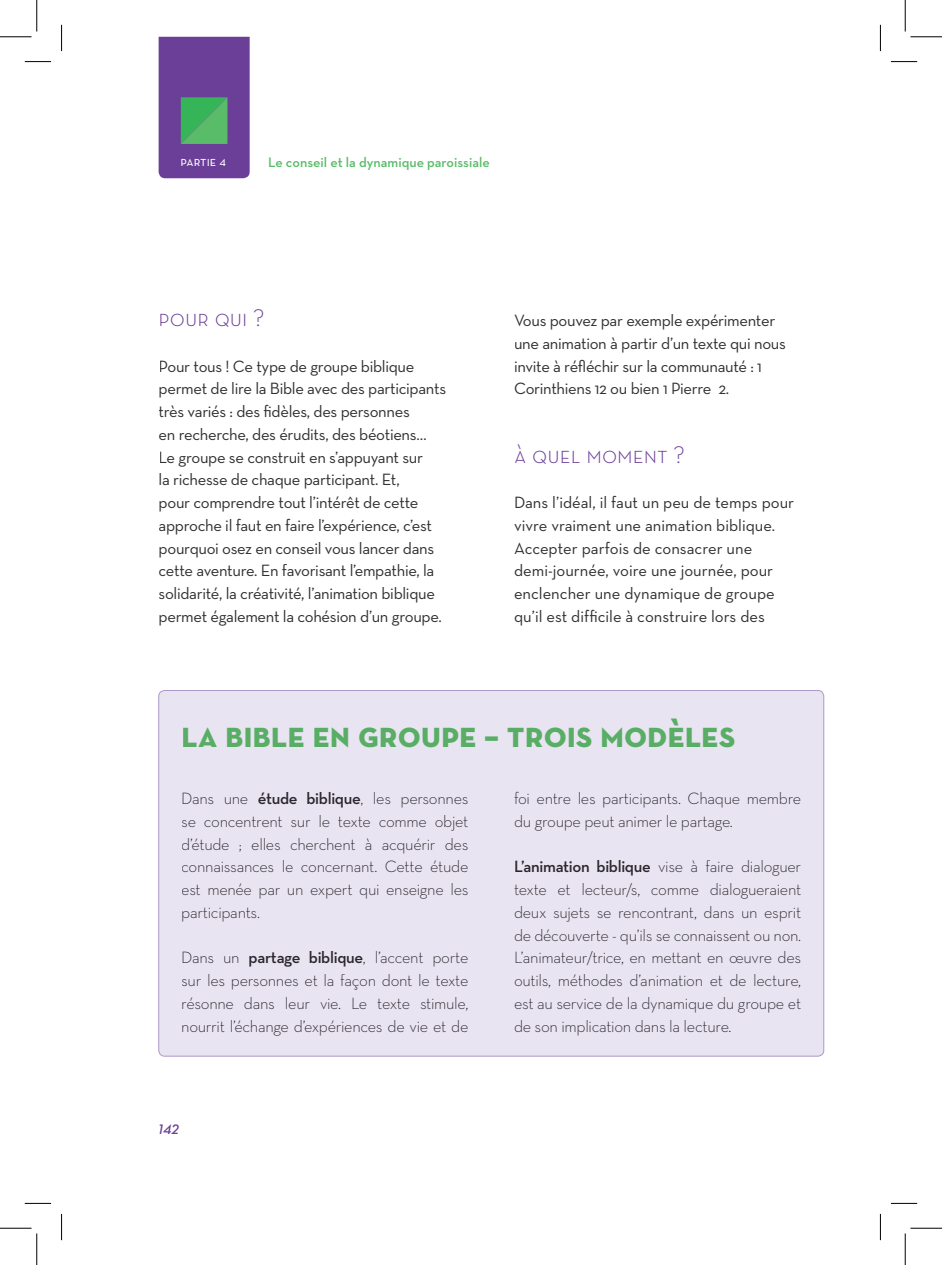
<style>
.page{position:relative;width:942px;height:1265px;background:#fff}
.page>*{position:absolute;margin:0;border:0;box-sizing:border-box;transform-origin:0 0}
.t1{font:36.75px "Neutra Text PS Bold SC";letter-spacing:-.01em;color:#58ae65}
.t2{font:24.5px "Neutra Text PS Light SC";color:#6c3f99}
.t3{font:300 16.62px/22.8px "Neutra Text";letter-spacing:-.02em;color:#2b272d;text-align:justify}
.t4{font:16.62px/22.8px "Neutra Text";letter-spacing:-.02em;color:#312f30}
.t5{font:16.62px/22.8px "Neutra Text";color:#312f30}
.t6{font:600 14px "Neutra Text";color:#59bc68}
.t7{font:14px "Neutra Text PS Book SC";color:#fff}
.t8{font:14px "Neutra Text PS Demi Ita Frac";color:#6b3e98}
.s1{font-weight:600}
</style>
<div class="page">
<div style="left:159px;top:690px;width:664px;height:365px;background:#e9e4f1;border-radius:6px"></div>
<svg style="left:159px;top:37px;width:91px;height:141px;background:#65538f"></svg>
<svg style="left:25px;top:61px;width:26px;height:1px"></svg>
<svg style="left:891px;top:61px;width:26px;height:1px"></svg>
<svg style="left:25px;top:1202px;width:26px;height:1px"></svg>
<svg style="left:891px;top:1202px;width:26px;height:1px"></svg>
<svg style="left:61px;top:25px;width:1px;height:26px"></svg>
<svg style="left:61px;top:1213px;width:1px;height:26px"></svg>
<svg style="left:880px;top:25px;width:1px;height:26px"></svg>
<svg style="left:880px;top:1213px;width:1px;height:26px"></svg>
<hr style="left:0;top:36px;width:32px;height:1px;background:#000">
<hr style="left:910px;top:36px;width:32px;height:1px;background:#000">
<hr style="left:0;top:1227px;width:32px;height:1px;background:#000">
<hr style="left:910px;top:1227px;width:32px;height:1px;background:#000">
<hr style="left:36px;top:0;width:1px;height:32px;background:#000">
<hr style="left:36px;top:1233px;width:1px;height:31px;background:#000">
<hr style="left:905px;top:0;width:1px;height:32px;background:#000">
<hr style="left:905px;top:1233px;width:1px;height:31px;background:#000">
<p class="t7" style="left:180px;top:152px;width:47px">partie 4</p>
<p class="t6" style="left:268px;top:153px;width:223px">Le conseil et la dynamique paroissiale</p>
<h2 class="t2" style="left:159px;top:302px;width:107px">pour qui ?</h2>
<p class="t4" style="left:159px;top:354px;width:289px">Pour tous ! Ce type de groupe biblique permet de lire la Bible avec des participants très variés : des fidèles, des personnes<br>en recherche, des érudits, des béotiens… Le groupe se construit en s’appuyant sur<br>la richesse de chaque participant. Et,<br>pour comprendre tout l’intérêt de cette approche il faut en faire l’expérience, c’est pourquoi osez en conseil vous lancer dans cette aventure. En favorisant l’empathie, la solidarité, la créativité, l’animation biblique permet également la cohésion d’un groupe.</p>
<p class="t4" style="left:514px;top:308px;width:273px">Vous pouvez par exemple expérimenter une animation à partir d’un texte qui nous invite à réfléchir sur la communauté : 1<br>Corinthiens 12 ou bien 1 Pierre 2.</p>
<h2 class="t2" style="left:514px;top:439px;width:172px">à quel moment ?</h2>
<p class="t5" style="left:514px;top:490px;width:282px">Dans l’idéal, il faut un peu de temps pour vivre vraiment une animation biblique.<br>Accepter parfois de consacrer une demi-journée, voire une journée, pour enclencher une dynamique de groupe qu’il est difficile à construire lors des</p>
<h1 class="t1" style="left:181px;top:711px;width:556px">la bible en groupe – trois modèles</h1>
<p class="t3" style="left:181px;top:786px;width:289px">Dans une <span class="s1">étude biblique</span>, les personnes se concentrent sur le texte comme objet d’étude ; elles cherchent à acquérir des connaissances le concernant. Cette étude est menée par un expert qui enseigne les participants.</p>
<p class="t3" style="left:181px;top:945px;width:289px">Dans un <span class="s1">partage biblique</span>, l’accent porte sur les personnes et la façon dont le texte résonne dans leur vie. Le texte stimule, nourrit l’échange d’expériences de vie et de</p>
<p class="t8" style="left:159px;top:1122px;width:22px">142</p>
<p class="t3" style="left:514px;top:786px;width:289px">foi entre les participants. Chaque membre du groupe peut animer le partage.</p>
<p class="t3" style="left:514px;top:854px;width:289px"><span class="s1">L’animation biblique</span> vise à faire dialoguer texte et lecteur/s, comme dialogueraient deux sujets se rencontrant, dans un esprit de découverte - qu’ils se connaissent ou non.<br>L’animateur/trice, en mettant en œuvre des outils, méthodes d’animation et de lecture, est au service de la dynamique du groupe et de son implication dans la lecture.</p>
</div>
